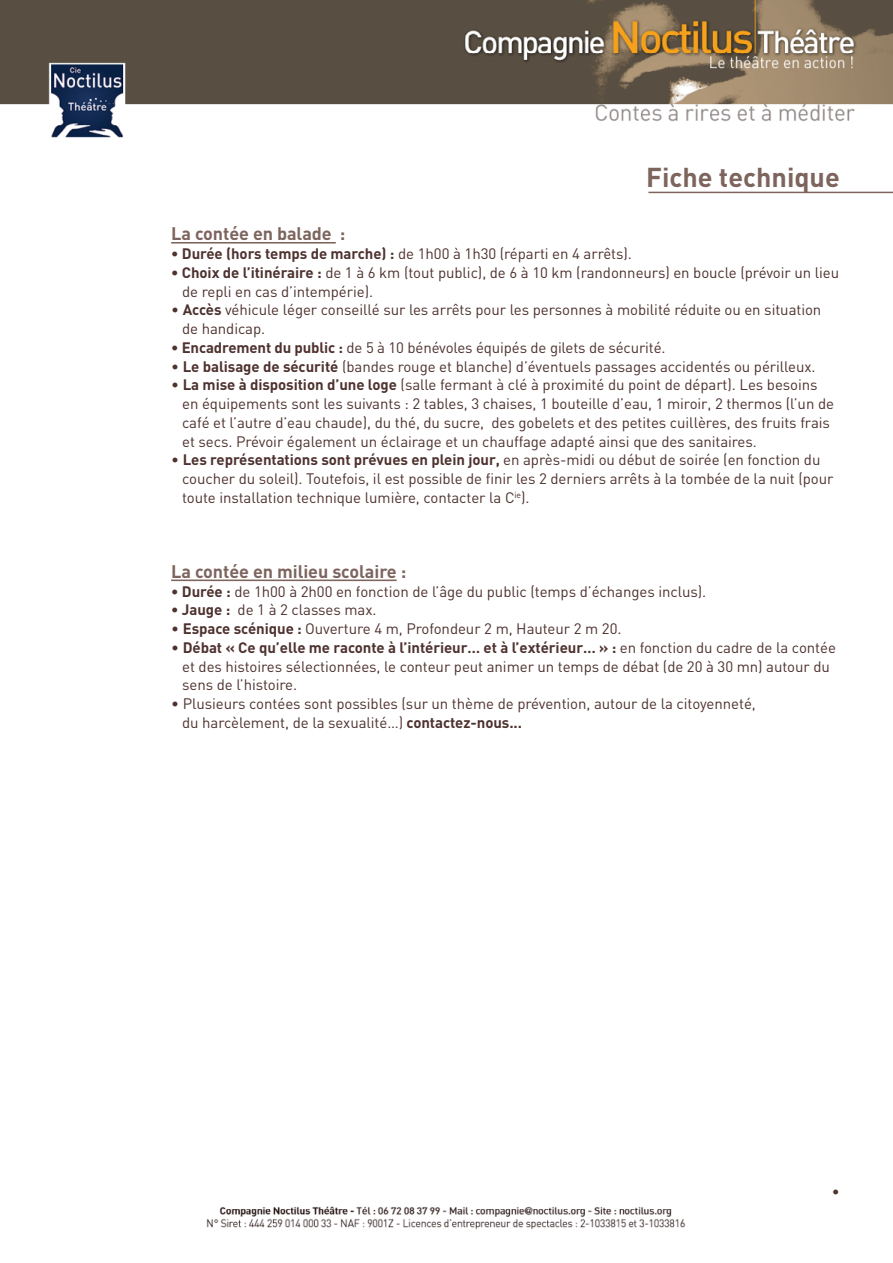
<style>
.page{position:relative;width:893px;height:1263px;background:#fff}
.page>*{position:absolute;margin:0;border:0;box-sizing:border-box;transform-origin:0 0}
.t1{font:700 27px "DIN";color:#7d655e}
.t2{font:700 18px "DIN";letter-spacing:-.005em;color:#7d655e}
.t3{font:15px/18.8px "DIN";letter-spacing:-.005em;color:#4e322f}
.s1{font-weight:700}
</style>
<div class="page">
<img style="left:0;top:0;width:893px;height:1230px">
<hr style="left:171px;top:242px;width:165px;height:2px;background:#7d655e">
<hr style="left:171px;top:579px;width:226px;height:2px;background:#7d655e">
<hr style="left:648px;top:192px;width:245px;height:1px;background:#7d655e">
<h1 class="t1" style="left:646px;top:160px;width:195px">Fiche technique</h1>
<p class="t2" style="left:171px;top:222px;width:176px">La contée en balade :</p>
<p class="t3" style="left:171px;top:244px;width:462px"><span class="s1">• Durée (hors temps de marche) :</span> de 1h00 à 1h30 (réparti en 4 arrêts).</p>
<p class="t3" style="left:182px;top:263px;width:658px;text-indent:-11px"><span class="s1">• Choix de l’itinéraire :</span> de 1 à 6 km (tout public), de 6 à 10 km (randonneurs) en boucle (prévoir un lieu de repli en cas d’intempérie).</p>
<p class="t3" style="left:182px;top:300px;width:641px;text-indent:-11px">• <span class="s1">Accès</span> véhicule léger conseillé sur les arrêts pour les personnes à mobilité réduite ou en situation de handicap.</p>
<p class="t3" style="left:171px;top:338px;width:496px"><span class="s1">• Encadrement du public :</span> de 5 à 10 bénévoles équipés de gilets de sécurité.</p>
<p class="t3" style="left:171px;top:357px;width:646px">• <span class="s1">Le balisage de sécurité</span> (bandes rouge et blanche) d’éventuels passages accidentés ou périlleux.</p>
<p class="t3" style="left:182px;top:375px;width:653px;text-indent:-11px">• <span class="s1">La mise à disposition d’une loge</span> (salle fermant à clé à proximité du point de départ). Les besoins en équipements sont les suivants : 2 tables, 3 chaises, 1 bouteille d’eau, 1 miroir, 2 thermos (l’un de café et l’autre d’eau chaude), du thé, du sucre, des gobelets et des petites cuillères, des fruits frais et secs. Prévoir également un éclairage et un chauffage adapté ainsi que des sanitaires.</p>
<p class="t3" style="left:182px;top:450px;width:653px;text-indent:-11px">• <span class="s1">Les représentations sont prévues en plein jour,</span> en après-midi ou début de soirée (en fonction du coucher du soleil). Toutefois, il est possible de finir les 2 derniers arrêts à la tombée de la nuit (pour toute installation technique lumière, contacter la C<sup>ie</sup>).</p>
<p class="t2" style="left:171px;top:560px;width:237px">La contée en milieu scolaire :</p>
<p class="t3" style="left:171px;top:582px;width:537px"><span class="s1">• Durée :</span> de 1h00 à 2h00 en fonction de l’âge du public (temps d’échanges inclus).</p>
<p class="t3" style="left:171px;top:600px;width:207px"><span class="s1">• Jauge :</span> de 1 à 2 classes max.</p>
<p class="t3" style="left:171px;top:619px;width:452px">• <span class="s1">Espace scénique :</span> Ouverture 4 m, Profondeur 2 m, Hauteur 2 m 20.</p>
<p class="t3" style="left:182px;top:638px;width:655px;text-indent:-11px">• <span class="s1">Débat « Ce qu’elle me raconte à l’intérieur… et à l’extérieur… » :</span> en fonction du cadre de la contée et des histoires sélectionnées, le conteur peut animer un temps de débat (de 20 à 30 mn) autour du sens de l’histoire.</p>
<p class="t3" style="left:182px;top:694px;width:575px;text-indent:-11px">• Plusieurs contées sont possibles (sur un thème de prévention, autour de la citoyenneté, du harcèlement, de la sexualité…) <span class="s1">contactez-nous...</span></p>
<p class="t3" style="left:832px;top:1182px;width:9px">•</p>
</div>
